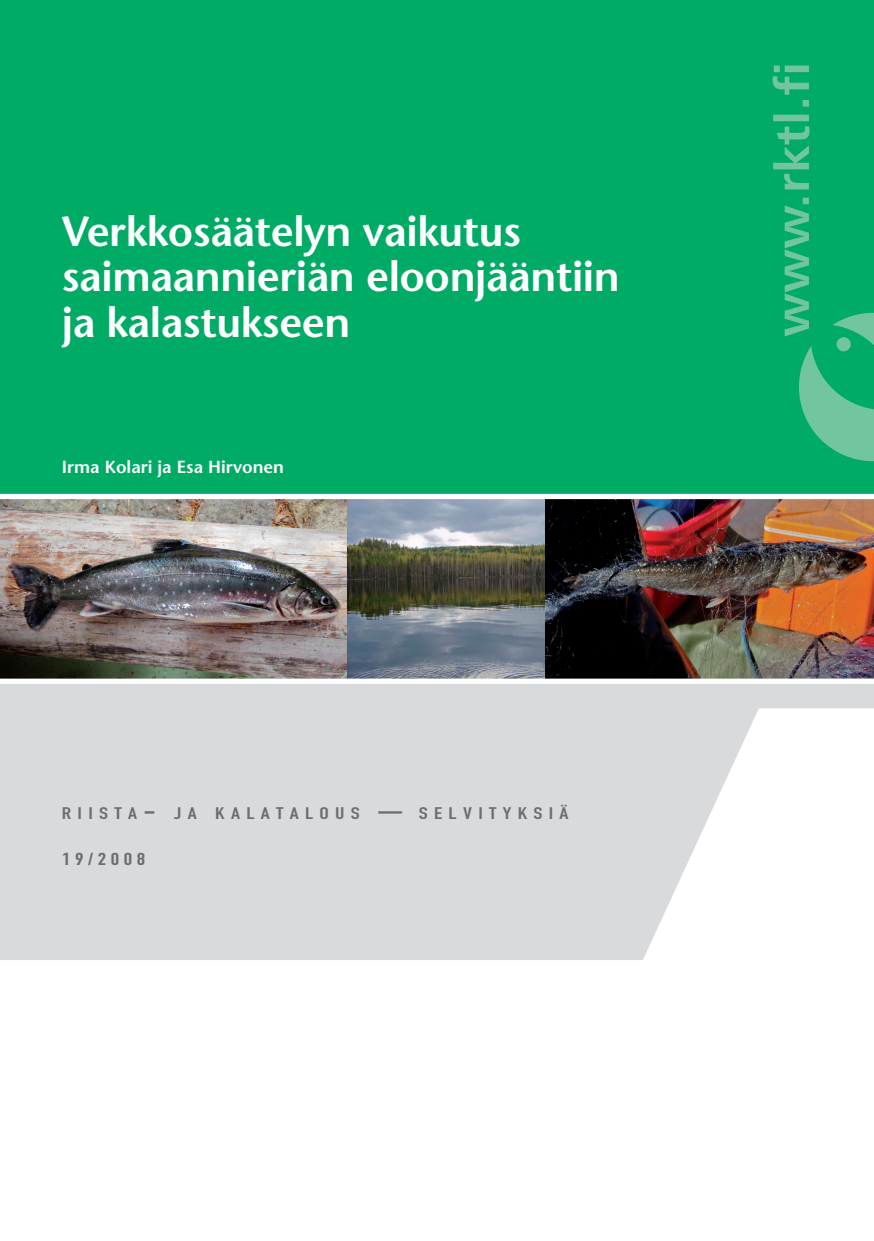
<style>
.page{position:relative;width:874px;height:1241px;background:#fff}
.page>*{position:absolute;margin:0;border:0;box-sizing:border-box;transform-origin:0 0}
.t1{font:600 42px/45.5px "Stone Sans";letter-spacing:-.01em;color:#fff}
.t2{font:600 17.5px "Stone Sans";color:#fff}
.t3{font:17.15px "DIN Engschrift Std";letter-spacing:.2em;color:#6c6d70;scale:1.33 1}
.t4{font:16.45px "DIN Engschrift Std";letter-spacing:.285em;color:#6c6d70;scale:1.33 1}
.s1{font-size:23.62px}
</style>
<div class="page">
<img style="left:0;top:499px;width:347px;height:179px">
<img style="left:347px;top:499px;width:198px;height:179px">
<img style="left:545px;top:499px;width:328px;height:179px">
<div style="left:0;top:0;width:873px;height:497px;background:#00ab66"></div>
<svg style="left:0;top:684px;width:873px;height:275px;fill:#d9dadc"></svg>
<svg style="left:772px;top:66px;width:101px;height:395px"></svg>
<div style="left:0;top:494px;width:873px;height:5px;background:#fff"></div>
<p class="t1" style="left:62px;top:208px;width:559px">Verkkosäätelyn vaikutus saimaannieriän eloonjääntiin ja kalastukseen</p>
<p class="t2" style="left:62px;top:456px;width:223px">Irma Kolari ja Esa Hirvonen</p>
<p class="t4" style="left:62px;top:803px;width:382px">RIISTA<span class="s1">-</span> JA KALATALOUS <span class="s1">—</span> SELVITYKSIÄ</p>
<p class="t3" style="left:62px;top:848px;width:64px">19/2008</p>
</div>
